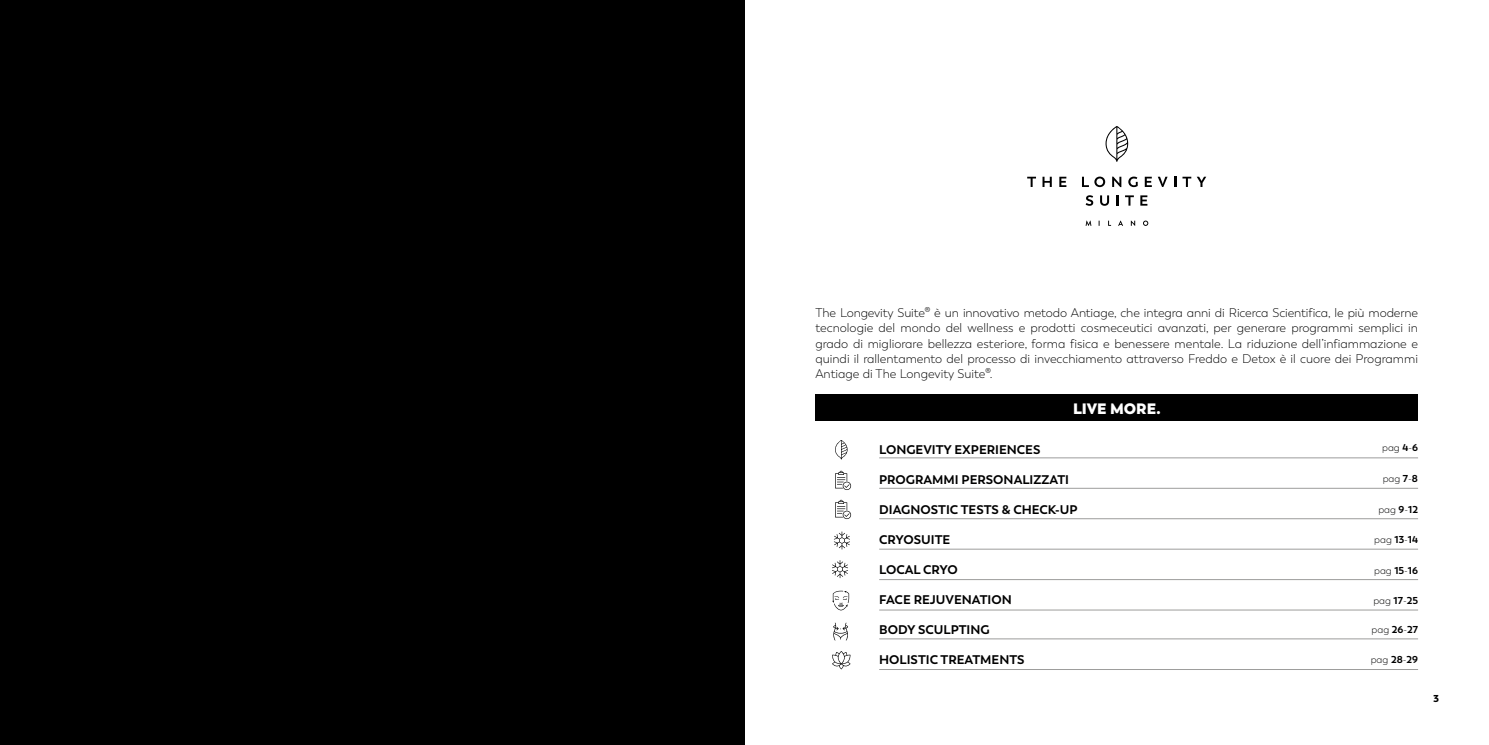
<style>
.page{position:relative;width:1489px;height:745px;background:#fff}
.page>*{position:absolute;margin:0;border:0;box-sizing:border-box;transform-origin:0 0}
.t1{font:800 15px "Trenda";color:#fff}
.t2{font:300 12.5px/15px "Trenda";color:#000;text-align:justify}
.t3{font:700 12.5px "Trenda";color:#000}
.t4{font:300 10px "Trenda";color:#000}
.t5{font:900 10px "Trenda";color:#000}
.s1{font-weight:700}
</style>
<div class="page">
<div style="left:0;top:0;width:744px;height:744px;background:#000"></div>
<svg style="left:1027px;top:177px;width:8px;height:10px"></svg>
<svg style="left:1042px;top:177px;width:9px;height:10px"></svg>
<svg style="left:1059px;top:177px;width:7px;height:10px"></svg>
<svg style="left:1082px;top:177px;width:6px;height:10px"></svg>
<svg style="left:1094px;top:176px;width:11px;height:11px"></svg>
<svg style="left:1112px;top:176px;width:9px;height:11px"></svg>
<svg style="left:1128px;top:176px;width:9px;height:11px"></svg>
<svg style="left:1144px;top:177px;width:7px;height:10px"></svg>
<svg style="left:1158px;top:177px;width:9px;height:10px"></svg>
<svg style="left:1182px;top:177px;width:24px;height:10px"></svg>
<svg style="left:1085px;top:195px;width:8px;height:11px"></svg>
<svg style="left:1100px;top:195px;width:8px;height:11px"></svg>
<svg style="left:1116px;top:195px;width:2px;height:10px"></svg>
<svg style="left:1125px;top:195px;width:8px;height:10px"></svg>
<svg style="left:1140px;top:195px;width:7px;height:10px"></svg>
<svg style="left:1085px;top:220px;width:6px;height:6px"></svg>
<svg style="left:1118px;top:220px;width:4px;height:6px"></svg>
<svg style="left:1130px;top:220px;width:5px;height:6px"></svg>
<svg style="left:1143px;top:220px;width:5px;height:6px"></svg>
<svg style="left:1105px;top:126px;width:23px;height:36px"></svg>
<div style="left:815px;top:394px;width:602px;height:26px;background:#000"></div>
<hr style="left:879px;top:457px;width:538px;height:1px;background:#9d9d9c">
<hr style="left:879px;top:487px;width:538px;height:1px;background:#9d9d9c">
<hr style="left:879px;top:518px;width:538px;height:1px;background:#9d9d9c">
<hr style="left:879px;top:579px;width:538px;height:1px;background:#9d9d9c">
<hr style="left:879px;top:548px;width:538px;height:1px;background:#9d9d9c">
<hr style="left:879px;top:609px;width:538px;height:1px;background:#9d9d9c">
<svg style="left:834px;top:531px;width:16px;height:18px"></svg>
<svg style="left:832px;top:560px;width:16px;height:17px"></svg>
<svg style="left:832px;top:590px;width:17px;height:20px"></svg>
<svg style="left:835px;top:499px;width:16px;height:19px"></svg>
<svg style="left:832px;top:651px;width:18px;height:18px"></svg>
<svg style="left:833px;top:622px;width:15px;height:18px"></svg>
<svg style="left:835px;top:470px;width:16px;height:19px"></svg>
<hr style="left:879px;top:638px;width:538px;height:1px;background:#9d9d9c">
<hr style="left:879px;top:668px;width:538px;height:1px;background:#9d9d9c">
<svg style="left:835px;top:440px;width:12px;height:19px"></svg>
<p class="t2" style="left:815px;top:305px;width:604px">The Longevity Suite® è un innovativo metodo Antiage, che integra anni di Ricerca Scientifica, le più moderne tecnologie del mondo del wellness e prodotti cosmeceutici avanzati, per generare programmi semplici in grado di migliorare bellezza esteriore, forma fisica e benessere mentale. La riduzione dell’infiammazione e quindi il rallentamento del processo di invecchiamento attraverso Freddo e Detox è il cuore dei Programmi Antiage di The Longevity Suite®.</p>
<p class="t1" style="left:1072px;top:398px;width:89px">LIVE MORE.</p>
<p class="t3" style="left:879px;top:441px;width:163px">LONGEVITY EXPERIENCES</p>
<p class="t3" style="left:879px;top:471px;width:191px">PROGRAMMI PERSONALIZZATI</p>
<p class="t3" style="left:879px;top:501px;width:200px">DIAGNOSTIC TESTS &amp; CHECK-UP</p>
<p class="t3" style="left:879px;top:531px;width:73px">CRYOSUITE</p>
<p class="t3" style="left:879px;top:561px;width:80px">LOCAL CRYO</p>
<p class="t3" style="left:879px;top:591px;width:134px">FACE REJUVENATION</p>
<p class="t3" style="left:879px;top:621px;width:112px">BODY SCULPTING</p>
<p class="t3" style="left:879px;top:651px;width:147px">HOLISTIC TREATMENTS</p>
<p class="t4" style="left:1381px;top:442px;width:37px">pag <span class="s1">4</span>-<span class="s1">6</span></p>
<p class="t4" style="left:1382px;top:472px;width:37px">pag <span class="s1">7</span>-<span class="s1">8</span></p>
<p class="t4" style="left:1378px;top:503px;width:41px">pag <span class="s1">9</span>-<span class="s1">12</span></p>
<p class="t4" style="left:1373px;top:533px;width:45px">pag <span class="s1">13</span>-<span class="s1">14</span></p>
<p class="t4" style="left:1373px;top:564px;width:45px">pag <span class="s1">15</span>-<span class="s1">16</span></p>
<p class="t4" style="left:1373px;top:594px;width:46px">pag <span class="s1">17</span>-<span class="s1">25</span></p>
<p class="t4" style="left:1371px;top:623px;width:48px">pag <span class="s1">26</span>-<span class="s1">27</span></p>
<p class="t4" style="left:1370px;top:653px;width:49px">pag <span class="s1">28</span>-<span class="s1">29</span></p>
<p class="t5" style="left:1433px;top:691px;width:7px">3</p>
</div>
